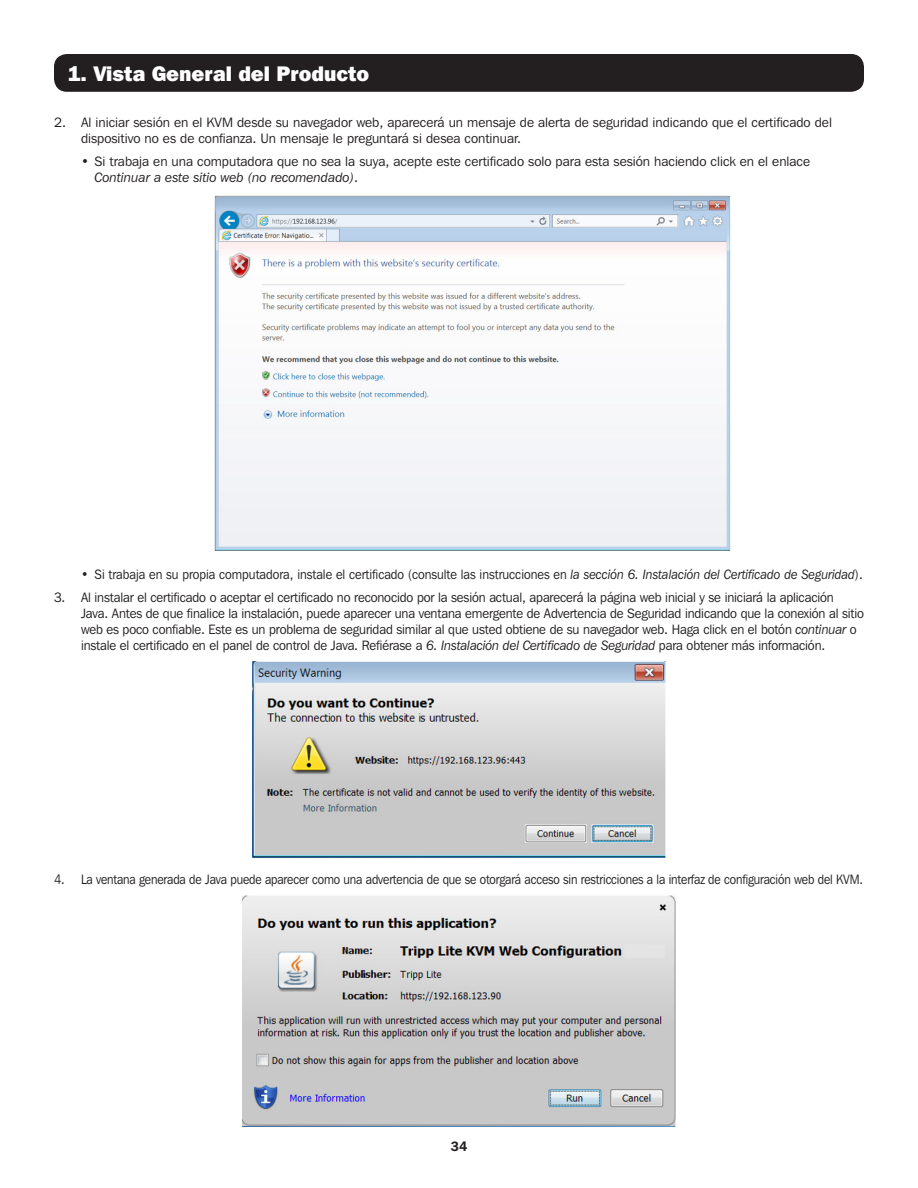
<style>
.page{position:relative;width:918px;height:1188px;background:#fff}
.page>*{position:absolute;margin:0;border:0;box-sizing:border-box;transform-origin:0 0}
.t1{font:800 21px "Franklin Gothic IT Cby BT";color:#fff}
.NumList_A{font:13.5px/16.2px "Franklin Gothic IT Cby BT";letter-spacing:-.01em;color:#231f20;scale:.96 1}
.NumList_A-2{font:13.5px/16.2px "Franklin Gothic IT Cby BT";letter-spacing:-.01em;color:#231f20}
.NumList_A-3{font:13.5px "Franklin Gothic IT Cby BT";letter-spacing:-.01em;color:#231f20;scale:.89 1}
.NumList_A-4{font:13.5px "Franklin Gothic IT Cby BT";letter-spacing:-.01em;color:#231f20;scale:.93 1}
.t2{font:600 13.5px "Franklin Gothic IT Cby BT";color:#231f20}
.s1{font-style:italic}
</style>
<div class="page">
<div style="left:54px;top:54px;width:810px;height:38px;background:#231f20;border-radius:13px"></div>
<img style="left:214px;top:195px;width:517px;height:356px">
<img style="left:252px;top:661px;width:414px;height:197px">
<img style="left:242px;top:895px;width:434px;height:232px">
<p class="t1" style="left:68px;top:60px;width:303px">1. Vista General del Producto</p>
<p class="NumList_A-2" style="left:81px;top:114px;width:752px;text-indent:-27px">2. Al iniciar sesión en el KVM desde su navegador web, aparecerá un mensaje de alerta de seguridad indicando que el certificado del dispositivo no es de confianza. Un mensaje le preguntará si desea continuar.</p>
<p class="NumList_A-2" style="left:94px;top:153px;width:717px;text-indent:-14px">• Si trabaja en una computadora que no sea la suya, acepte este certificado solo para esta sesión haciendo click en el enlace<br><span class="s1">Continuar a este sitio web (no recomendado)</span>.</p>
<p class="NumList_A-4" style="left:81px;top:566px;width:842px">• Si trabaja en su propia computadora, instale el certificado (consulte las instrucciones en <span class="s1">la sección 6. Instalación del Certificado de Seguridad</span>).</p>
<p class="NumList_A" style="left:81px;top:589px;width:817px;text-indent:-27px">3. Al instalar el certificado o aceptar el certificado no reconocido por la sesión actual, aparecerá la página web inicial y se iniciará la aplicación Java. Antes de que finalice la instalación, puede aparecer una ventana emergente de Advertencia de Seguridad indicando que la conexión al sitio web es poco confiable. Este es un problema de seguridad similar al que usted obtiene de su navegador web. Haga click en el botón <span class="s1">continuar</span> o instale el certificado en el panel de control de Java. Refiérase a <span class="s1">6. Instalación del Certificado de Seguridad</span> para obtener más información.</p>
<p class="NumList_A-3" style="left:54px;top:871px;width:911px">4. La ventana generada de Java puede aparecer como una advertencia de que se otorgará acceso sin restricciones a la interfaz de configuración web del KVM.</p>
<p class="t2" style="left:451px;top:1138px;width:18px">34</p>
</div>
